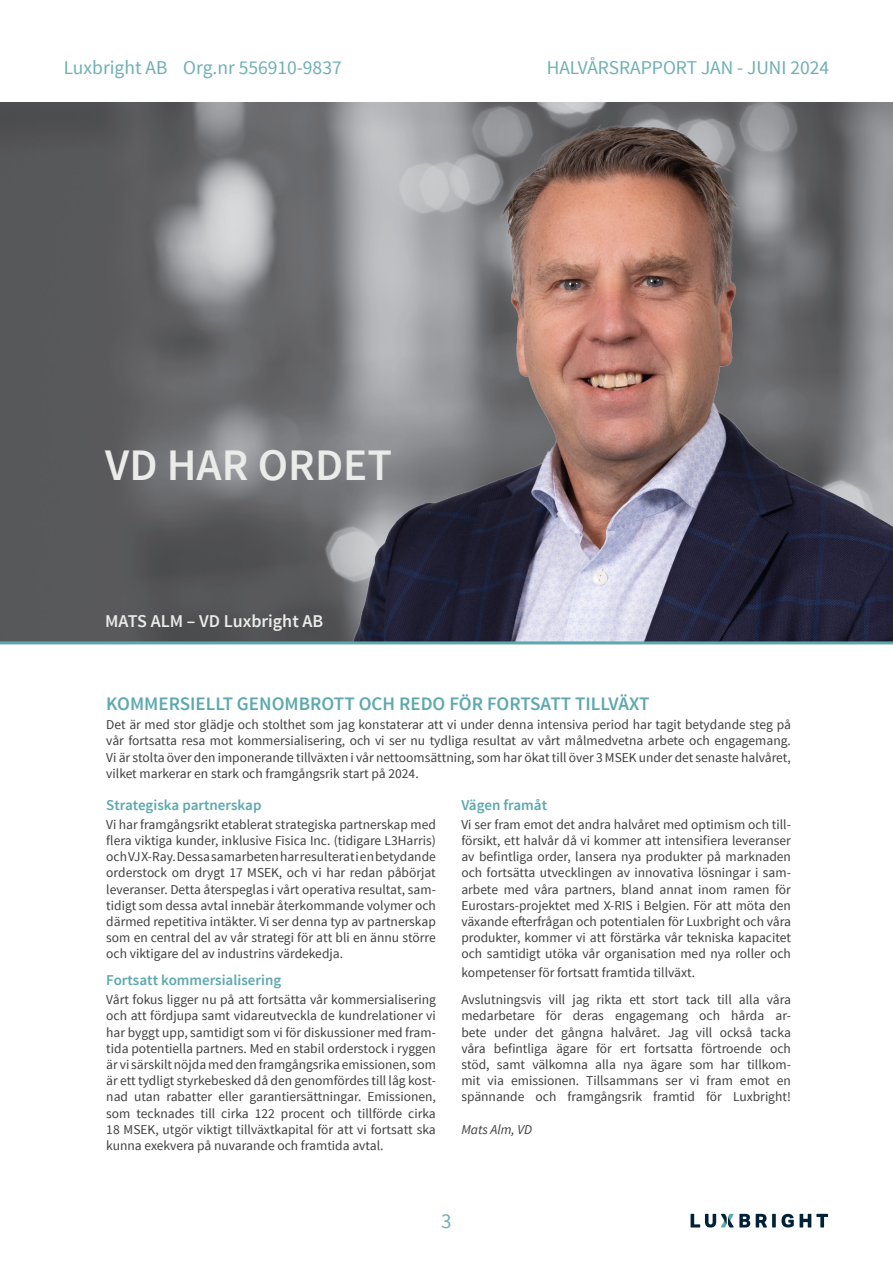
<style>
.page{position:relative;width:893px;height:1263px;background:#fff}
.page>*{position:absolute;margin:0;border:0;box-sizing:border-box;transform-origin:0 0}
.Rubrik_mörkblå{font:600 45px "Source Sans Pro";color:#ebebea}
.t1{font:21px "Source Sans Pro";color:#6eafb5}
.t2{font:19.5px "Source Sans Pro";color:#6eafb5}
.Underrubrik{font:600 19.05px "Source Sans Pro";color:#5da8ae}
.namn{font:600 18px "Source Sans Pro";color:#ebebea}
.Underrubrik_mindre{font:600 15px "Source Sans Pro";color:#5da8ae}
.Brödtext{font:13.5px/16.2px "Source Sans Pro";color:#3e3e3f;text-align:justify}
.Brödtext-2{font:italic 13.5px "Source Sans Pro";color:#3e3e3f}
</style>
<div class="page">
<svg style="left:756px;top:1214px;width:11px;height:13px"></svg>
<svg style="left:772px;top:1214px;width:4px;height:13px"></svg>
<svg style="left:781px;top:1214px;width:13px;height:13px"></svg>
<svg style="left:800px;top:1214px;width:28px;height:13px"></svg>
<svg style="left:691px;top:1214px;width:59px;height:13px"></svg>
<img style="left:0;top:102px;width:893px;height:539px">
<img style="left:337px;top:123px;width:556px;height:518px">
<hr style="left:0;top:641px;width:893px;height:3px;background:#5da8ae">
<h3 class="t2" style="left:64px;top:56px;width:279px">Luxbright AB Org.nr 556910-9837</h3>
<h3 class="t2" style="left:547px;top:56px;width:284px">HALVÅRSRAPPORT JAN - JUNI 2024</h3>
<p class="Rubrik_mörkblå" style="left:105px;top:437px;width:288px">VD HAR ORDET</p>
<p class="namn" style="left:105px;top:610px;width:220px">MATS ALM – VD Luxbright AB</p>
<p class="Underrubrik" style="left:106px;top:692px;width:545px">KOMMERSIELLT GENOMBROTT OCH REDO FÖR FORTSATT TILLVÄXT</p>
<p class="Brödtext" style="left:106px;top:717px;width:686px">Det är med stor glädje och stolthet som jag konstaterar att vi under denna intensiva period har tagit betydande steg på vår fortsatta resa mot kommersialisering, och vi ser nu tydliga resultat av vårt målmedvetna arbete och engagemang.<br>Vi är stolta över den imponerande tillväxten i vår nettoomsättning, som har ökat till över 3 MSEK under det senaste halvåret, vilket markerar en stark och framgångsrik start på 2024.</p>
<p class="Underrubrik_mindre" style="left:106px;top:795px;width:157px">Strategiska partnerskap</p>
<p class="Brödtext" style="left:106px;top:816px;width:331px">Vi har framgångsrikt etablerat strategiska partnerskap med flera viktiga kunder, inklusive Fisica Inc. (tidigare L3Harris) och VJ X-Ray. Dessa samarbeten har resulterat i en betydande orderstock om drygt 17 MSEK, och vi har redan påbörjat leveranser. Detta återspeglas i vårt operativa resultat, sam&shy;tidigt som dessa avtal innebär återkommande volymer och därmed repetitiva intäkter. Vi ser denna typ av partnerskap som en central del av vår strategi för att bli en ännu större och viktigare del av industrins värdekedja.</p>
<p class="Underrubrik_mindre" style="left:106px;top:970px;width:176px">Fortsatt kommersialisering</p>
<p class="Brödtext" style="left:106px;top:992px;width:331px">Vårt fokus ligger nu på att fortsätta vår kommersialisering och att fördjupa samt vidareutveckla de kundrelationer vi har byggt upp, samtidigt som vi för diskussioner med fram&shy;tida potentiella partners. Med en stabil orderstock i ryggen är vi särskilt nöjda med den framgångsrika emissionen, som är ett tydligt styrkebesked då den genomfördes till låg kost&shy;nad utan rabatter eller garantiersättningar. Emissionen, som tecknades till cirka 122 procent och tillförde cirka 18 MSEK, utgör viktigt tillväxtkapital för att vi fortsatt ska kunna exekvera på nuvarande och framtida avtal.</p>
<p class="Underrubrik_mindre" style="left:461px;top:795px;width:87px">Vägen framåt</p>
<p class="Brödtext" style="left:461px;top:816px;width:331px">Vi ser fram emot det andra halvåret med optimism och till&shy;försikt, ett halvår då vi kommer att intensifiera leveranser av befintliga order, lansera nya produkter på marknaden och fortsätta utvecklingen av innovativa lösningar i sam&shy;arbete med våra partners, bland annat inom ramen för Eurostars-projektet med X-RIS i Belgien. För att möta den växande efterfrågan och potentialen för Luxbright och våra produkter, kommer vi att förstärka vår tekniska kapacitet och samtidigt utöka vår organisation med nya roller och</p>
<p class="Brödtext" style="left:461px;top:965px;width:235px">kompetenser för fortsatt framtida tillväxt.</p>
<p class="Brödtext" style="left:461px;top:992px;width:331px">Avslutningsvis vill jag rikta ett stort tack till alla våra medarbetare för deras engagemang och hårda ar&shy;bete under det gångna halvåret. Jag vill också tacka våra befintliga ägare för ert fortsatta förtroende och stöd, samt välkomna alla nya ägare som har tillkom&shy;mit via emissionen. Tillsammans ser vi fram emot en spännande och framgångsrik framtid för Luxbright!</p>
<p class="Brödtext-2" style="left:461px;top:1121px;width:72px">Mats Alm, VD</p>
<h2 class="t1" style="left:441px;top:1208px;width:12px">3</h2>
</div>
